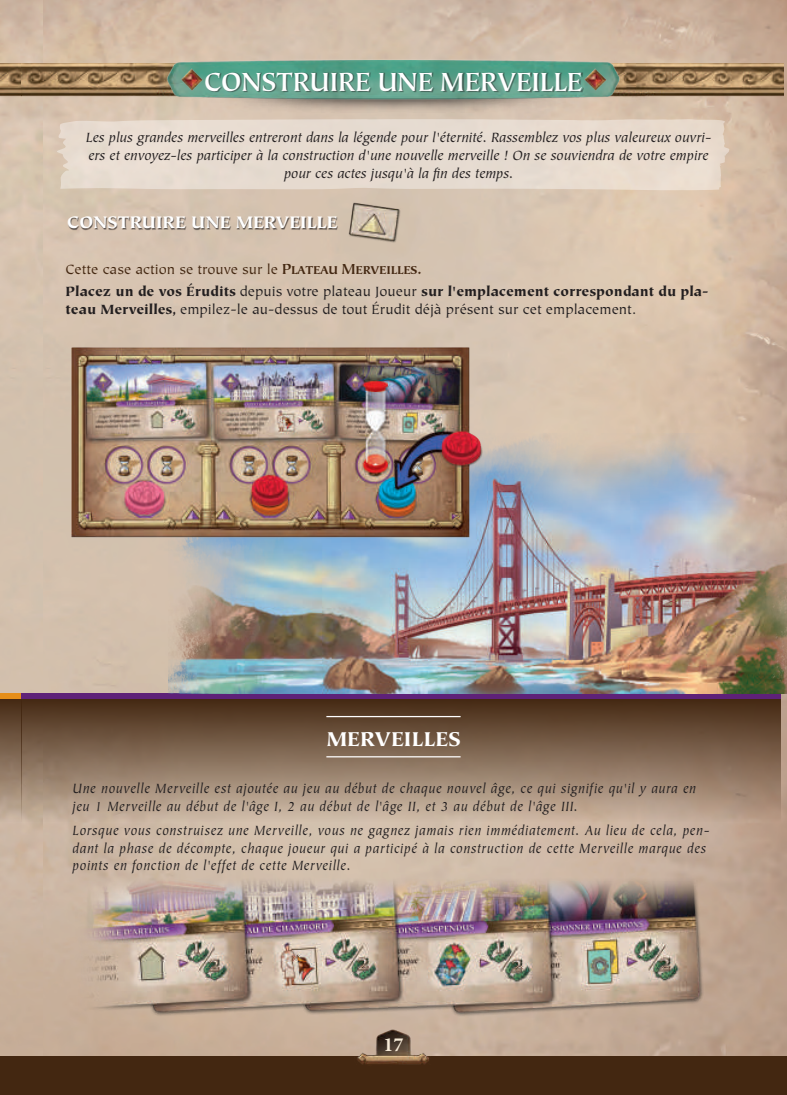
<style>
.page{position:relative;width:787px;height:1095px;background:#fff}
.page>*{position:absolute;margin:0;border:0;box-sizing:border-box;transform-origin:0 0}
.t1{font:700 27.12px "Tiepolo SCEF";letter-spacing:.02em;color:#fff;scale:.96 1}
.t2{font:900 22.5px "Tiepolo";color:#fff}
.t3{font:700 20px "Minion Pro";color:#f6ead7}
.t4{font:900 18.75px "Tiepolo";color:#fff}
.t5{font:italic 15px/17.5px "Tiepolo";letter-spacing:.04em;color:#231f20;scale:.92 1}
.t6{font:italic 15px/18px "Tiepolo";color:#231f20;text-align:center}
.t7{font:900 15px/21.5px "Tiepolo";color:#231f20}
.t8{font:15px "Tiepolo";color:#231f20}
.s1{font-weight:400;color:#432711}
.s2{font-family:"Tiepolo SCEF";font-weight:700;color:#432711}
.s3{font-weight:400}
.s4{font-weight:900}
</style>
<div class="page">
<img style="left:43px;top:0;width:744px;height:1056px">
<img style="left:0;top:0;width:43px;height:1056px">
<div style="left:0;top:1056px;width:43px;height:39px;background:#432711"></div>
<div style="left:7px;top:1056px;width:780px;height:39px;background:#432711"></div>
<img style="left:349px;top:1024px;width:89px;height:40px">
<div style="left:0;top:697px;width:21px;height:124px;background:linear-gradient(to bottom,#432711,#c7b29e)"></div>
<svg style="left:22px;top:699px;width:759px;height:122px"></svg>
<div style="left:0;top:693px;width:21px;height:6px;background:#e58e19"></div>
<div style="left:22px;top:693px;width:759px;height:6px;background:#5e2178"></div>
<img style="left:168px;top:434px;width:619px;height:259px">
<img style="left:0;top:63px;width:783px;height:48px">
<img style="left:162px;top:55px;width:462px;height:61px">
<img style="left:174px;top:63px;width:34px;height:34px">
<img style="left:577px;top:63px;width:34px;height:34px">
<div style="left:206px;top:73px;width:378px;height:20px;background:#231f20;opacity:.5"></div>
<div style="left:57px;top:119px;width:673px;height:71px;background:#e7dbcf"></div>
<div style="left:69px;top:217px;width:270px;height:14px;background:#231f20;opacity:.7"></div>
<hr style="left:326px;top:716px;width:134px;height:1px;background:#fff">
<hr style="left:326px;top:756px;width:134px;height:1px;background:#fff">
<img style="left:347px;top:194px;width:53px;height:53px">
<img style="left:57px;top:338px;width:425px;height:203px">
<img style="left:71px;top:875px;width:638px;height:149px">
<h1 class="t1" style="left:205px;top:65px;width:395px">CONSTRUIRE UNE MERVEILLE</h1>
<p class="t6" style="left:86px;top:129px;width:627px">Les plus grandes merveilles entreront dans la légende pour l'éternité. Rassemblez vos plus valeureux ouvri&shy;ers et envoyez-les participer à la construction d'une nouvelle merveille ! On se souviendra de votre empire pour ces actes jusqu'à la fin des temps.</p>
<p class="t4" style="left:67px;top:212px;width:272px">CONSTRUIRE UNE MERVEILLE</p>
<p class="t7" style="left:65px;top:259px;width:644px"><span class="s1">Cette case action se trouve sur le</span> <span class="s2">Plateau Merveilles.<br></span>Placez un de vos Érudits <span class="s3">depuis votre plateau Joueur</span> sur l'emplacement correspondant du pla-</p>
<p class="t8" style="left:65px;top:301px;width:572px"><span class="s4">teau Merveilles,</span> empilez-le au-dessus de tout Érudit déjà présent sur cet emplacement.</p>
<h2 class="t2" style="left:326px;top:726px;width:136px">MERVEILLES</h2>
<p class="t5" style="left:73px;top:780px;width:679px">Une nouvelle Merveille est ajoutée au jeu au début de chaque nouvel âge, ce qui signifie qu'il y aura en jeu 1 Merveille au début de l'âge I, 2 au début de l'âge II, et 3 au début de l'âge III.</p>
<p class="t5" style="left:73px;top:822px;width:694px">Lorsque vous construisez une Merveille, vous ne gagnez jamais rien immédiatement. Au lieu de cela, pen&shy;dant la phase de décompte, chaque joueur qui a participé à la construction de cette Merveille marque des points en fonction de l'effet de cette Merveille.</p>
<h3 class="t3" style="left:383px;top:1031px;width:21px">17</h3>
</div>
